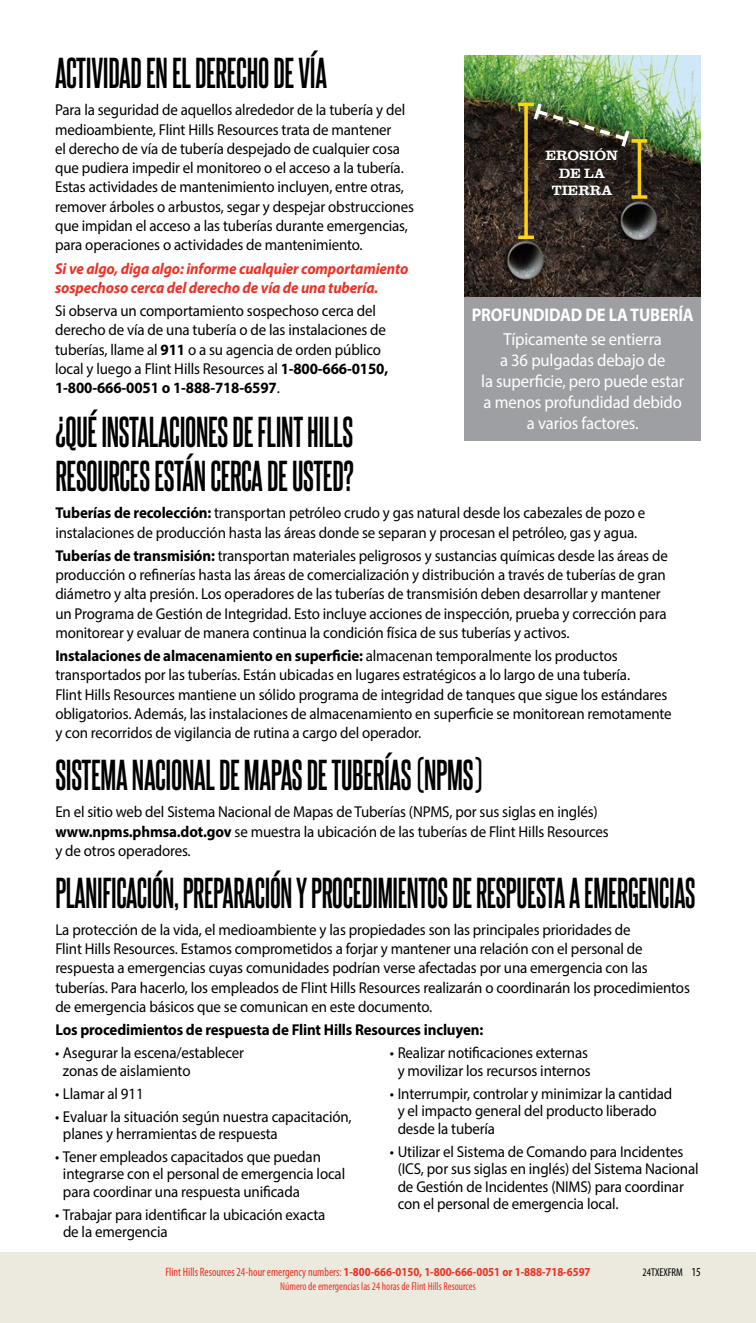
<style>
.page{position:relative;width:756px;height:1323px;background:#fff}
.page>*{position:absolute;margin:0;border:0;box-sizing:border-box;transform-origin:0 0}
.t1{font:700 36.75px/44.1px "Steelfish Rg";letter-spacing:-.01em;color:#000;scale:.95 1}
.t2{font:700 36.75px "Steelfish Rg";letter-spacing:-.01em;color:#000;scale:.91 1}
.t3{font:700 18.38px "Myriad Pro";letter-spacing:-.01em;color:#fff;scale:.9 1}
.t4{font:17.5px/21px "Myriad Pro";letter-spacing:-.01em;color:#fff;text-align:center;scale:.95 1}
.t5{font:15.75px/19.2px "Myriad Pro";letter-spacing:-.01em;color:#000;scale:.95 1}
.t6{font:italic 700 15.75px/19.2px "Myriad Pro";letter-spacing:-.01em;color:#ee3124;scale:.95 1}
.t7{font:700 15.75px "Myriad Pro";letter-spacing:-.01em;color:#000;scale:.95 1}
.t8{font:500 14px/17.5px "Clarendon URW Ext Wid";letter-spacing:-.01em;color:#fff;text-align:center;scale:.95 1}
.t9{font:700 semi-condensed 12.25px "Myriad Pro";color:#ee3124;scale:.94 1}
.t10{font:condensed 11.38px "Myriad Pro";color:#ee3124;scale:.94 1}
.t11{font:condensed 11.38px "Myriad Pro";color:#000}
.s1{font-weight:700}
.s2{font-weight:400;font-stretch:condensed}
.s3{font-size:12.25px}
</style>
<div class="page">
<img style="left:465px;top:55px;width:236px;height:243px">
<svg style="left:524px;top:106px;width:4px;height:130px"></svg>
<hr style="left:518px;top:236px;width:16px;height:3px;background:#ffd311">
<hr style="left:518px;top:103px;width:16px;height:3px;background:#ffd311">
<hr style="left:638px;top:141px;width:3px;height:56px;background:#ffd311">
<svg style="left:632px;top:195px;width:15px;height:4px"></svg>
<svg style="left:632px;top:139px;width:15px;height:4px"></svg>
<img style="left:531px;top:100px;width:101px;height:51px">
<div style="left:465px;top:298px;width:236px;height:143px;background:#9d9fa2"></div>
<div style="left:0;top:1252px;width:756px;height:71px;background:#eceade"></div>
<h1 class="t1" style="left:55px;top:50px;width:288px">ACTIVIDAD EN EL DERECHO DE VÍA</h1>
<p class="t5" style="left:55px;top:100px;width:379px">Para la seguridad de aquellos alrededor de la tubería y del medioambiente, Flint Hills Resources trata de mantener<br>el derecho de vía de tubería despejado de cualquier cosa que pudiera impedir el monitoreo o el acceso a la tubería.<br>Estas actividades de mantenimiento incluyen, entre otras, remover árboles o arbustos, segar y despejar obstrucciones que impidan el acceso a las tuberías durante emergencias, para operaciones o actividades de mantenimiento.</p>
<p class="t6" style="left:55px;top:258px;width:373px">Si ve algo, diga algo: informe cualquier comportamiento sospechoso cerca del derecho de vía de una tubería.</p>
<p class="t5" style="left:55px;top:301px;width:352px">Si observa un comportamiento sospechoso cerca del derecho de vía de una tubería o de las instalaciones de tuberías, llame al <span class="s1">911</span> o a su agencia de orden público local y luego a Flint Hills Resources al <span class="s1">1-800-666-0150, 1-800-666-0051 o 1-888-718-6597</span>.</p>
<p class="t8" style="left:545px;top:147px;width:78px">EROSIÓN<br>DE LA<br>TIERRA</p>
<p class="t3" style="left:472px;top:303px;width:248px">PROFUNDIDAD DE LA TUBERÍA</p>
<p class="t4" style="left:481px;top:329px;width:215px">Típicamente se entierra<br>a 36 pulgadas debajo de<br>la superficie, pero puede estar a menos profundidad debido a varios factores.</p>
<h1 class="t1" style="left:55px;top:409px;width:316px">¿QUÉ INSTALACIONES DE FLINT HILLS<br>RESOURCES ESTÁN CERCA DE USTED?</h1>
<p class="t5" style="left:55px;top:503px;width:622px"><span class="s1">Tuberías de recolección:</span> transportan petróleo crudo y gas natural desde los cabezales de pozo e instalaciones de producción hasta las áreas donde se separan y procesan el petróleo, gas y agua.</p>
<p class="t5" style="left:55px;top:546px;width:646px"><span class="s1">Tuberías de transmisión:</span> transportan materiales peligrosos y sustancias químicas desde las áreas de producción o refinerías hasta las áreas de comercialización y distribución a través de tuberías de gran diámetro y alta presión. Los operadores de las tuberías de transmisión deben desarrollar y mantener un Programa de Gestión de Integridad. Esto incluye acciones de inspección, prueba y corrección para monitorear y evaluar de manera continua la condición física de sus tuberías y activos.</p>
<p class="t5" style="left:55px;top:646px;width:650px"><span class="s1">Instalaciones de almacenamiento en superficie:</span> almacenan temporalmente los productos transportados por las tuberías. Están ubicadas en lugares estratégicos a lo largo de una tubería.<br>Flint Hills Resources mantiene un sólido programa de integridad de tanques que sigue los estándares obligatorios. Además, las instalaciones de almacenamiento en superficie se monitorean remotamente y con recorridos de vigilancia de rutina a cargo del operador.</p>
<h1 class="t1" style="left:55px;top:752px;width:451px">SISTEMA NACIONAL DE MAPAS DE TUBERÍAS (NPMS)</h1>
<p class="t5" style="left:55px;top:802px;width:584px">En el sitio web del Sistema Nacional de Mapas de Tuberías (NPMS, por sus siglas en inglés) <span class="s1">www.npms.phmsa.dot.gov</span> se muestra la ubicación de las tuberías de Flint Hills Resources y de otros operadores.</p>
<h1 class="t2" style="left:55px;top:870px;width:705px">PLANIFICACIÓN, PREPARACIÓN Y PROCEDIMIENTOS DE RESPUESTA A EMERGENCIAS</h1>
<p class="t5" style="left:55px;top:920px;width:670px">La protección de la vida, el medioambiente y las propiedades son las principales prioridades de<br>Flint Hills Resources. Estamos comprometidos a forjar y mantener una relación con el personal de respuesta a emergencias cuyas comunidades podrían verse afectadas por una emergencia con las tuberías. Para hacerlo, los empleados de Flint Hills Resources realizarán o coordinarán los procedimientos de emergencia básicos que se comunican en este documento.</p>
<p class="t7" style="left:55px;top:1020px;width:452px">Los procedimientos de respuesta de Flint Hills Resources incluyen:</p>
<p class="t5" style="left:63px;top:1044px;width:192px;line-height:17.5px;text-indent:-8px">• Asegurar la escena/establecer zonas de aislamiento</p>
<p class="t5" style="left:55px;top:1084px;width:95px">• Llamar al 911</p>
<p class="t5" style="left:63px;top:1107px;width:305px;line-height:17.5px;text-indent:-8px">• Evaluar la situación según nuestra capacitación, planes y herramientas de respuesta</p>
<p class="t5" style="left:63px;top:1148px;width:299px;line-height:17.5px;text-indent:-8px">• Tener empleados capacitados que puedan integrarse con el personal de emergencia local para coordinar una respuesta unificada</p>
<p class="t5" style="left:63px;top:1206px;width:278px;line-height:17.5px;text-indent:-8px">• Trabajar para identificar la ubicación exacta de la emergencia</p>
<p class="t5" style="left:390px;top:1044px;width:213px;line-height:17.5px;text-align:center">• Realizar notificaciones externas y movilizar los recursos internos</p>
<p class="t5" style="left:398px;top:1084px;width:291px;line-height:17.5px;text-indent:-8px">• Interrumpir, controlar y minimizar la cantidad y el impacto general del producto liberado desde la tubería</p>
<p class="t5" style="left:398px;top:1142px;width:318px;line-height:17.5px;text-indent:-8px">• Utilizar el Sistema de Comando para Incidentes (ICS, por sus siglas en inglés) del Sistema Nacional de Gestión de Incidentes (NIMS) para coordinar con el personal de emergencia local.</p>
<p class="t9" style="left:165px;top:1264px;width:454px"><span class="s2">Flint Hills Resources 24-hour emergency numbers:</span> 1-800-666-0150, 1-800-666-0051 or 1-888-718-6597</p>
<p class="t11" style="left:642px;top:1265px;width:60px">24TXEXFRM <span class="s3">15</span></p>
<p class="t10" style="left:280px;top:1279px;width:210px">Número de emergencias las 24 horas de Flint Hills Resources</p>
</div>
